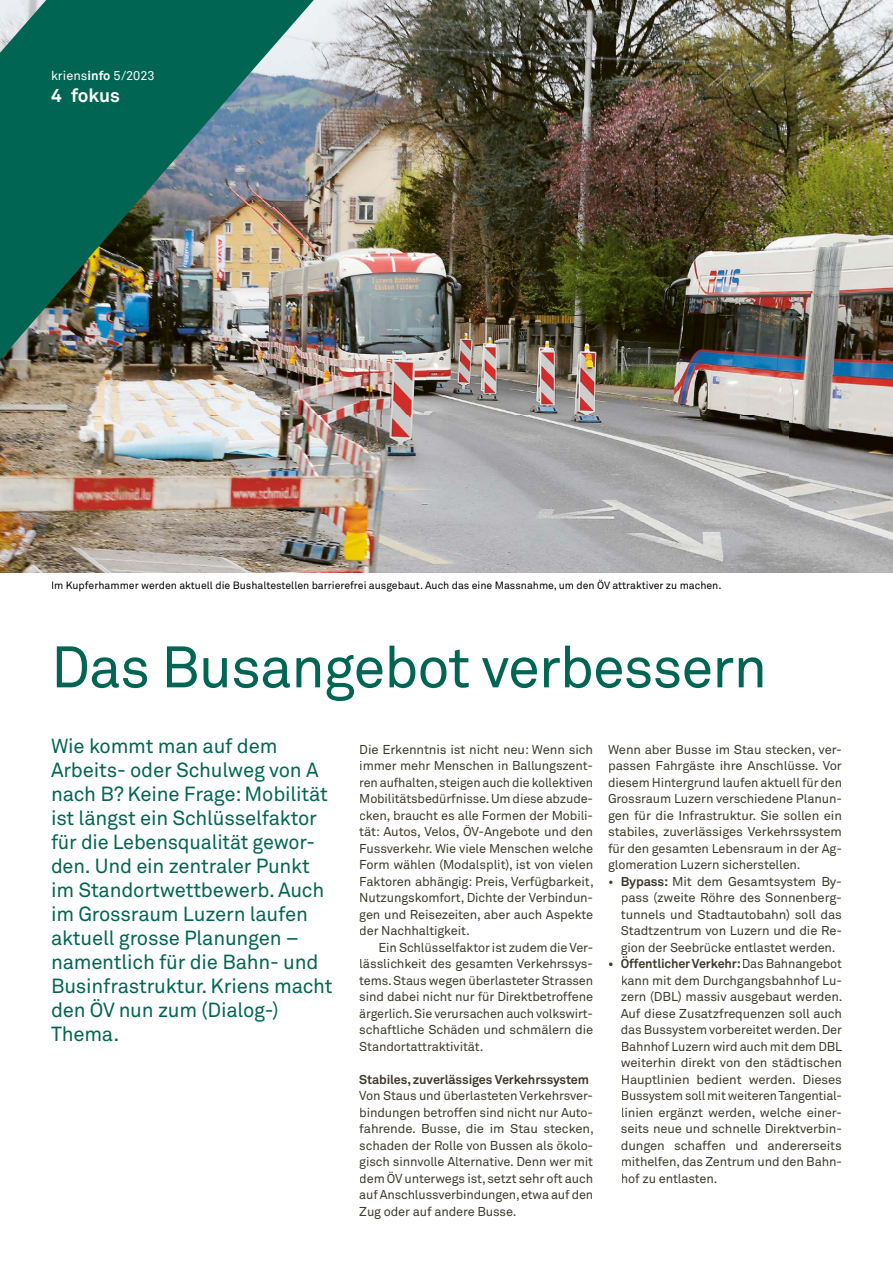
<style>
.page{position:relative;width:893px;height:1263px;background:#fff}
.page>*{position:absolute;margin:0;border:0;box-sizing:border-box;transform-origin:0 0}
.t1{font:57.75px "Akkurat Pro";letter-spacing:-.02em;color:#006653}
.t2{font:20.25px/24px "Akkurat Pro";letter-spacing:-.01em;color:#006653}
.t3{font:700 18.75px "Akkurat Pro";letter-spacing:-.005em;color:#fff}
.t4{font:12.75px/16.5px "Akkurat Pro";letter-spacing:-.01em;color:#3e3a2c;text-align:justify}
.t5{font:700 12.75px "Akkurat Pro";letter-spacing:-.01em;color:#3e3a2c}
.t6{font:12.75px "Akkurat Pro";color:#fff}
.t7{font:10.5px "Akkurat Pro";color:#000}
.s1{font-weight:700}
</style>
<div class="page">
<img style="left:0;top:0;width:893px;height:572px">
<img style="left:0;top:0;width:314px;height:360px">
<p class="t6" style="left:51px;top:68px;width:105px">kriens<span class="s1">info</span> 5/2023</p>
<h3 class="t3" style="left:51px;top:84px;width:71px">4 fokus</h3>
<p class="t7" style="left:51px;top:579px;width:672px">Im Kupferhammer werden aktuell die Bushaltestellen barrierefrei ausgebaut. Auch das eine Massnahme, um den ÖV attraktiver zu machen.</p>
<h1 class="t1" style="left:51px;top:634px;width:718px">Das Busangebot verbessern</h1>
<p class="t2" style="left:51px;top:735px;width:283px">Wie kommt man auf dem<br>Arbeits- oder Schulweg von A nach B? Keine Frage: Mobilität ist längst ein Schlüsselfaktor für die Lebensqualität gewor&shy;den. Und ein zentraler Punkt im Standortwettbewerb. Auch im Grossraum Luzern laufen aktuell grosse Planungen – namentlich für die Bahn- und<br>Businfrastruktur. Kriens macht den ÖV nun zum (Dialog-)<br>Thema.</p>
<p class="t4" style="left:359px;top:741px;width:236px">Die Erkenntnis ist nicht neu: Wenn sich immer mehr Menschen in Ballungszent&shy;ren aufhalten, steigen auch die kollektiven Mobilitätsbedürfnisse. Um diese abzude&shy;cken, braucht es alle Formen der Mobili&shy;tät: Autos, Velos, ÖV-Angebote und den Fussverkehr. Wie viele Menschen welche Form wählen (Modalsplit), ist von vielen Faktoren abhängig: Preis, Verfügbarkeit, Nutzungskomfort, Dichte der Verbindun&shy;gen und Reisezeiten, aber auch Aspekte der Nachhaltigkeit.</p>
<p class="t4" style="left:608px;top:741px;width:235px">Wenn aber Busse im Stau stecken, ver&shy;passen Fahrgäste ihre Anschlüsse. Vor diesem Hintergrund laufen aktuell für den Grossraum Luzern verschiedene Planun&shy;gen für die Infrastruktur. Sie sollen ein stabiles, zuverlässiges Verkehrssystem für den gesamten Lebensraum in der Ag&shy;glomeration Luzern sicherstellen.</p>
<p class="t4" style="left:621px;top:873px;width:223px;text-indent:-13px">• <span class="s1">Bypass:</span> Mit dem Gesamtsystem By&shy;pass (zweite Röhre des Sonnenberg&shy;tunnels und Stadtautobahn) soll das Stadtzentrum von Luzern und die Re&shy;gion der Seebrücke entlastet werden.</p>
<p class="t4" style="left:621px;top:956px;width:223px;text-indent:-13px"><span class="s1">• Öffentlicher Verkehr:</span> Das Bahnangebot kann mit dem Durchgangsbahnhof Lu&shy;zern (DBL) massiv ausgebaut werden.<br>Auf diese Zusatzfrequenzen soll auch das Bussystem vorbereitet werden. Der Bahnhof Luzern wird auch mit dem DBL weiterhin direkt von den städtischen Hauptlinien bedient werden. Dieses Bussystem soll mit weiteren Tangential&shy;linien ergänzt werden, welche einer&shy;seits neue und schnelle Direktverbin&shy;dungen schaffen und andererseits mithelfen, das Zentrum und den Bahn&shy;hof zu entlasten.</p>
<p class="t4" style="left:359px;top:939px;width:235px;text-indent:19px">Ein Schlüsselfaktor ist zudem die Ver&shy;lässlichkeit des gesamten Verkehrssys&shy;tems. Staus wegen überlasteter Strassen sind dabei nicht nur für Direktbetroffene ärgerlich. Sie verursachen auch volkswirt&shy;schaftliche Schäden und schmälern die Standortattraktivität.</p>
<p class="t5" style="left:359px;top:1071px;width:231px">Stabiles, zuverlässiges Verkehrssystem</p>
<p class="t4" style="left:359px;top:1088px;width:236px">Von Staus und überlasteten Verkehrsver&shy;bindungen betroffen sind nicht nur Auto&shy;fahrende. Busse, die im Stau stecken, schaden der Rolle von Bussen als ökolo&shy;gisch sinnvolle Alternative. Denn wer mit dem ÖV unterwegs ist, setzt sehr oft auch auf Anschlussverbindungen, etwa auf den Zug oder auf andere Busse.</p>
</div>
